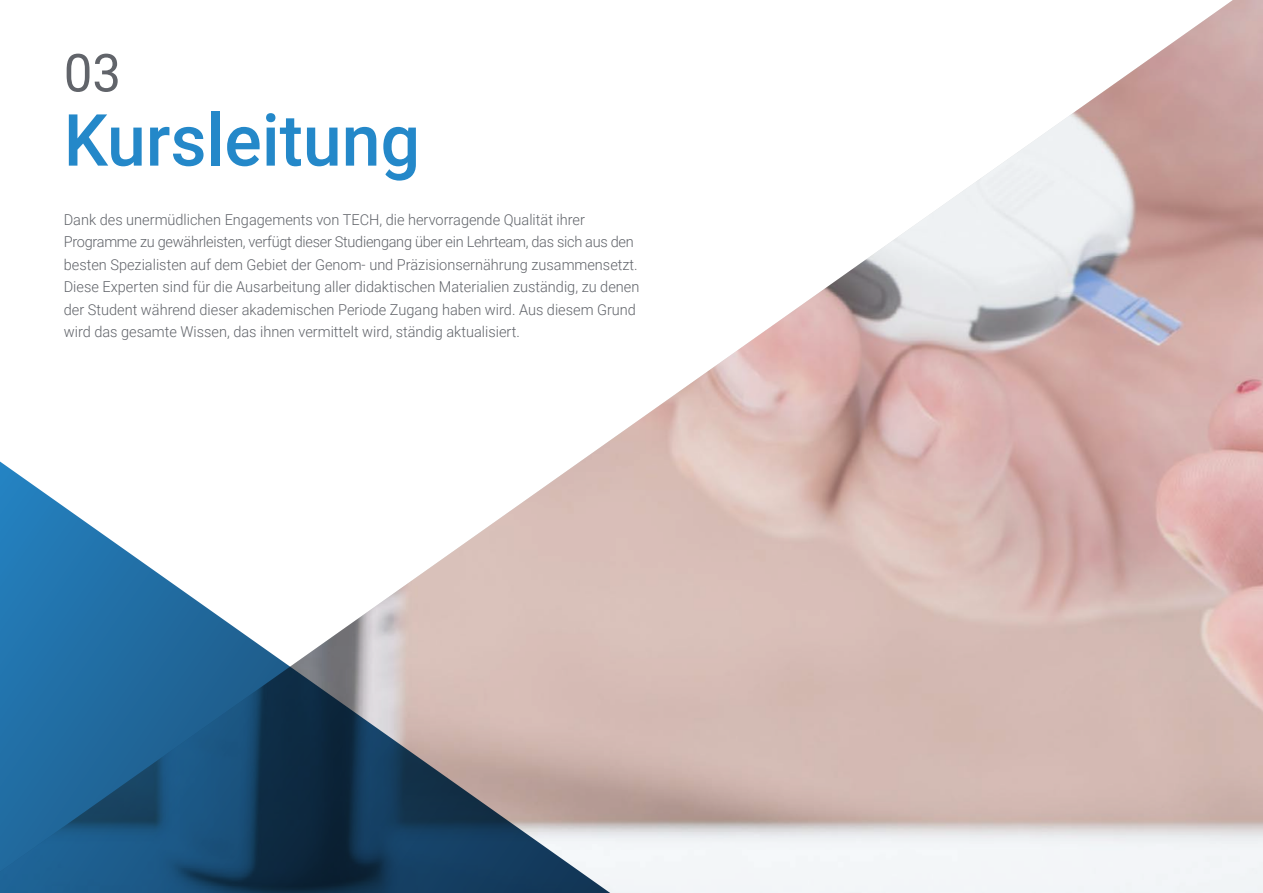
<style>
.page{position:relative;width:1263px;height:893px;background:#fff}
.page>*{position:absolute;margin:0;border:0;box-sizing:border-box;transform-origin:0 0}
.t1{font:500 72px "Roboto";color:#2488c9}
.t2{font:52.5px "Roboto";color:#61646a}
.t3{font:300 15px/22.5px "Roboto";color:#61646a}
</style>
<div class="page">
<img style="left:602px;top:0;width:661px;height:893px">
<svg style="left:0;top:446px;width:640px;height:447px"></svg>
<h2 class="t2" style="left:64px;top:36px;width:59px">03</h2>
<h1 class="t1" style="left:64px;top:90px;width:358px">Kursleitung</h1>
<p class="t3" style="left:64px;top:208px;width:577px">Dank des unermüdlichen Engagements von TECH, die hervorragende Qualität ihrer Programme zu gewährleisten, verfügt dieser Studiengang über ein Lehrteam, das sich aus den besten Spezialisten auf dem Gebiet der Genom- und Präzisionsernährung zusammensetzt.<br>Diese Experten sind für die Ausarbeitung aller didaktischen Materialien zuständig, zu denen der Student während dieser akademischen Periode Zugang haben wird. Aus diesem Grund wird das gesamte Wissen, das ihnen vermittelt wird, ständig aktualisiert.</p>
</div>
